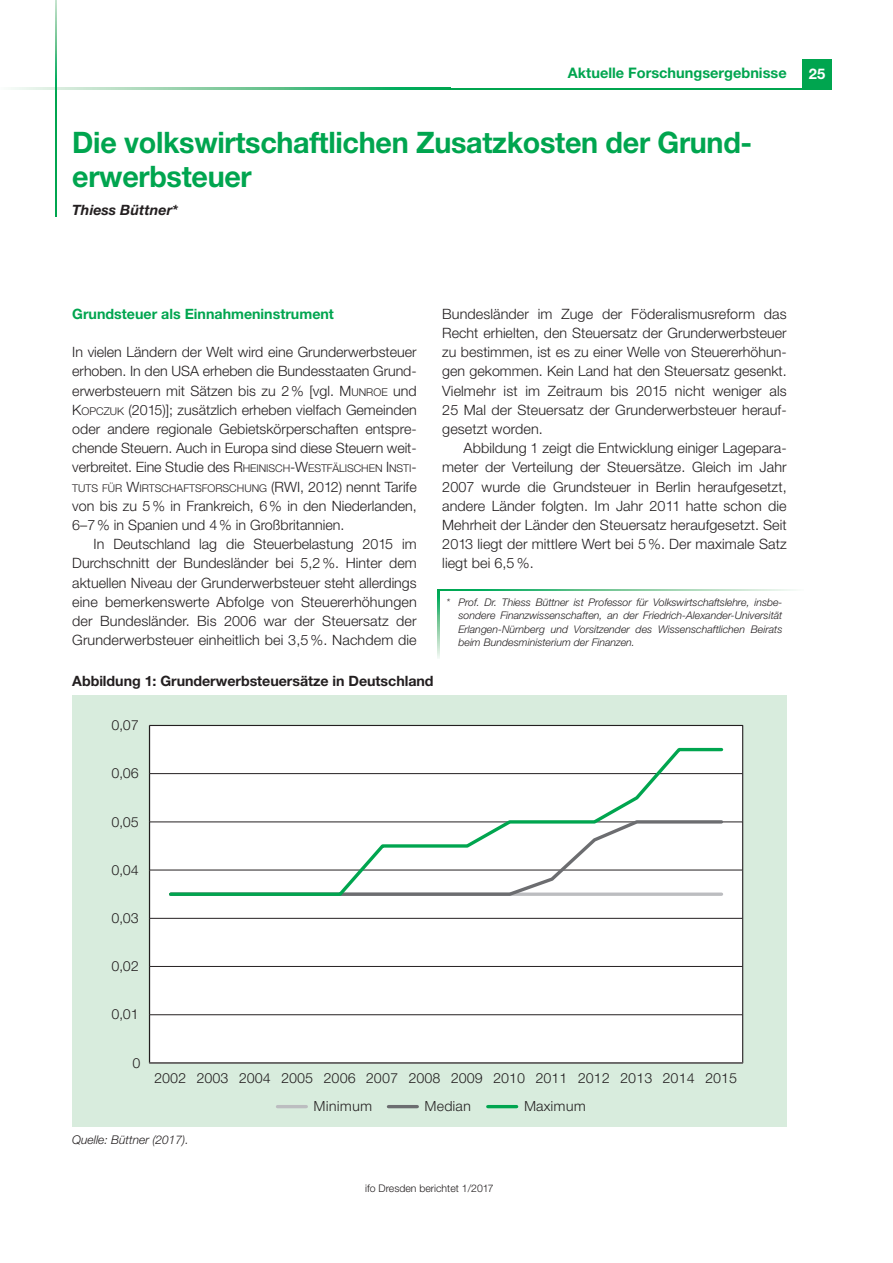
<style>
.page{position:relative;width:893px;height:1263px;background:#fff}
.page>*{position:absolute;margin:0;border:0;box-sizing:border-box;transform-origin:0 0}
.t1{font:700 29.7px/34.5px "Helvetica Neue";letter-spacing:-.01em;color:#00a54f}
.t2{font:700 14.7px "Helvetica Neue";color:#fff}
.t3{font:700 14.55px "Helvetica Neue";color:#00a54f}
.t4{font:300 14.25px/19.2px "Helvetica Neue";letter-spacing:.005em;color:#231f20;text-align:justify}
.t5{font:700 14.25px "Helvetica Neue";letter-spacing:-.005em;color:#231f20}
.t6{font:700 14.25px "Helvetica Neue";color:#00a54f}
.t7{font:italic 700 14.25px "Helvetica Neue";color:#231f20}
.t8{font:300 14.1px/28px "Neue Helvetica BQ";color:#231f20}
.t9{font:italic 300 12px "Helvetica Neue";color:#231f20}
.t10{font:300 10.65px "Helvetica Neue";color:#231f20}
.t11{font:italic 300 10.5px/13.2px "Helvetica Neue";color:#231f20;text-align:justify}
.t12{font:300 10.5px "Helvetica Neue";color:#231f20}
.s1{font-size:10.65px}
.s2{font-size:14.25px}
</style>
<div class="page">
<hr style="left:55px;top:94px;width:2px;height:123px;background:#00a54f">
<svg style="left:438px;top:589px;width:358px;height:2px"></svg>
<svg style="left:438px;top:590px;width:1px;height:68px"></svg>
<div style="left:802px;top:60px;width:30px;height:29px;background:#00a54f"></div>
<hr style="left:448px;top:88px;width:384px;height:1px;background:#00a54f">
<svg style="left:11px;top:88px;width:437px;height:1px"></svg>
<div style="left:72px;top:695px;width:715px;height:432px;background:#d8ecdd"></div>
<div style="left:149px;top:725px;width:594px;height:338px;background:#fff"></div>
<hr style="left:149px;top:725px;width:1px;height:338px;background:#231f20">
<hr style="left:149px;top:1062px;width:594px;height:1px;background:#231f20">
<hr style="left:149px;top:1014px;width:594px;height:1px;background:#231f20">
<hr style="left:149px;top:966px;width:594px;height:1px;background:#231f20">
<hr style="left:149px;top:918px;width:594px;height:1px;background:#231f20">
<hr style="left:149px;top:870px;width:594px;height:1px;background:#231f20">
<hr style="left:149px;top:821px;width:594px;height:1px;background:#231f20">
<hr style="left:149px;top:773px;width:594px;height:1px;background:#231f20">
<hr style="left:149px;top:725px;width:594px;height:1px;background:#231f20">
<svg style="left:167px;top:747px;width:558px;height:149px"></svg>
<hr style="left:277px;top:1105px;width:29px;height:3px;background:#bcbdc0">
<hr style="left:388px;top:1105px;width:29px;height:3px;background:#6c6d70">
<hr style="left:488px;top:1105px;width:29px;height:3px;background:#00a54f">
<svg style="left:55px;top:0;width:2px;height:94px"></svg>
<p class="t3" style="left:568px;top:68px;width:220px">Aktuelle Forschungsergebnisse</p>
<h1 class="t1" style="left:72px;top:128px;width:681px">Die volkswirtschaftlichen Zusatzkosten der Grund&shy;erwerbsteuer</h1>
<p class="t7" style="left:72px;top:205px;width:107px">Thiess Büttner*</p>
<p class="t2" style="left:809px;top:68px;width:18px">25</p>
<p class="t6" style="left:72px;top:309px;width:263px">Grundsteuer als Einnahmeninstrument</p>
<p class="t4" style="left:72px;top:344px;width:346px">In vielen Ländern der Welt wird eine Grunderwerbsteuer erhoben. In den USA erheben die Bundesstaaten Grund&shy;erwerbsteuern mit Sätzen bis zu 2% [vgl. M<span class="s1">UNROE</span> und K<span class="s1">OPCZUK</span> (2015)]; zusätzlich erheben vielfach Gemeinden oder andere regionale Gebietskörperschaften entspre&shy;chende Steuern. Auch in Europa sind diese Steuern weit&shy;verbreitet. Eine Studie des R<span class="s1">HEINISCH</span>-W<span class="s1">ESTFÄLISCHEN</span> I<span class="s1">NSTI</span>-</p>
<p class="t10" style="left:72px;top:484px;width:346px">TUTS FÜR <span class="s2">W</span>IRTSCHAFTSFORSCHUNG <span class="s2">(RWI, 2012) nennt Tarife</span></p>
<p class="t4" style="left:72px;top:497px;width:346px">von bis zu 5% in Frankreich, 6% in den Niederlanden,<br>6–7% in Spanien und 4% in Großbritannien.</p>
<p class="t4" style="left:72px;top:536px;width:346px;text-indent:21px">In Deutschland lag die Steuerbelastung 2015 im Durchschnitt der Bundesländer bei 5,2%. Hinter dem aktuellen Niveau der Grunderwerbsteuer steht allerdings eine bemerkenswerte Abfolge von Steuererhöhungen der Bundesländer. Bis 2006 war der Steuersatz der Grunderwerbsteuer einheitlich bei 3,5 %. Nachdem die</p>
<p class="t4" style="left:442px;top:305px;width:346px">Bundesländer im Zuge der Föderalismusreform das Recht erhielten, den Steuersatz der Grunderwerbsteuer zu bestimmen, ist es zu einer Welle von Steuererhöhun&shy;gen gekommen. Kein Land hat den Steuersatz gesenkt.<br>Vielmehr ist im Zeitraum bis 2015 nicht weniger als 25 Mal der Steuersatz der Grunderwerbsteuer herauf&shy;gesetzt worden.</p>
<p class="t4" style="left:442px;top:440px;width:346px;text-indent:21px">Abbildung 1 zeigt die Entwicklung einiger Lagepara&shy;meter der Verteilung der Steuersätze. Gleich im Jahr 2007 wurde die Grundsteuer in Berlin heraufgesetzt, andere Länder folgten. Im Jahr 2011 hatte schon die Mehrheit der Länder den Steuersatz heraufgesetzt. Seit 2013 liegt der mittlere Wert bei 5 %. Der maximale Satz liegt bei 6,5 %.</p>
<p class="t11" style="left:458px;top:597px;width:326px;text-indent:-12px">* Prof. Dr. Thiess Büttner ist Professor für Volkswirtschaftslehre, insbe&shy;sondere Finanzwissenschaften, an der Friedrich-Alexander-Universität Erlangen-Nürnberg und Vorsitzender des Wissenschaftlichen Beirats beim Bundesministerium der Finanzen.</p>
<p class="t5" style="left:72px;top:676px;width:363px">Abbildung 1: Grunderwerbsteuersätze in Deutschland</p>
<p class="t8" style="left:112px;top:711px;width:29px">0,07</p>
<p class="t8" style="left:112px;top:759px;width:29px">0,06</p>
<p class="t8" style="left:112px;top:807px;width:29px">0,05</p>
<p class="t8" style="left:112px;top:856px;width:29px">0,04</p>
<p class="t8" style="left:112px;top:904px;width:29px">0,03</p>
<p class="t8" style="left:112px;top:952px;width:29px">0,02</p>
<p class="t8" style="left:112px;top:1000px;width:29px">0,01</p>
<p class="t8" style="left:132px;top:1048px;width:10px">0</p>
<p class="t8" style="left:314px;top:1064px;width:425px;text-indent:-160px">2002 2003 2004 2005 2006 2007 2008 2009 2010 2011 2012 2013 2014 2015<br>Minimum</p>
<p class="t8" style="left:425px;top:1092px;width:48px">Median</p>
<p class="t8" style="left:524px;top:1092px;width:63px">Maximum</p>
<p class="t9" style="left:72px;top:1135px;width:118px">Quelle: Büttner (2017).</p>
<p class="t12" style="left:365px;top:1185px;width:130px">ifo Dresden berichtet 1/2017</p>
</div>
